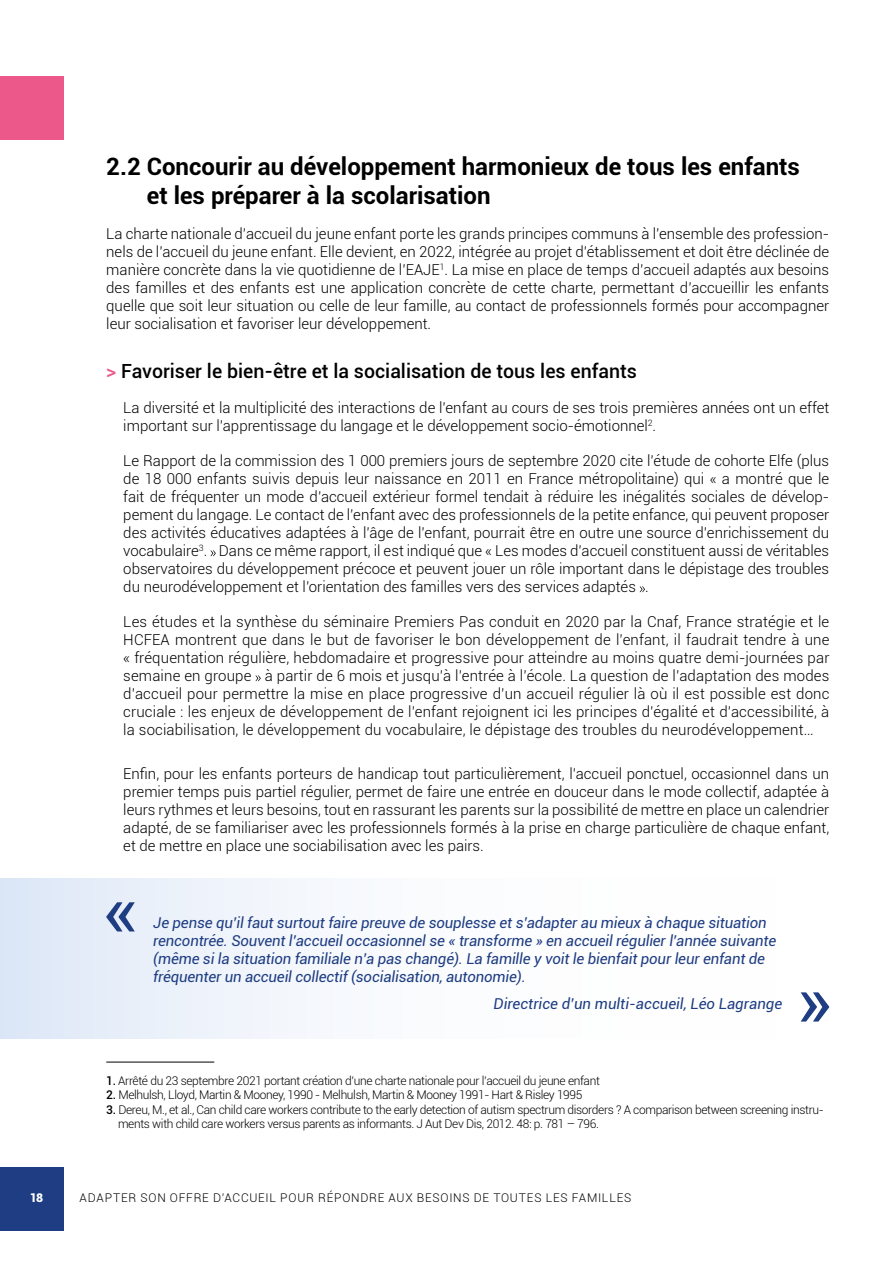
<style>
.page{position:relative;width:893px;height:1263px;background:#fff}
.page>*{position:absolute;margin:0;border:0;box-sizing:border-box;transform-origin:0 0}
.t1{font:700 24px/28.8px "Roboto";color:#000}
.t2{font:500 19.5px "Roboto";color:#000}
.t3{font:300 15px/18px "Roboto";color:#000;text-align:justify}
.t4{font:italic 15px/18px "Roboto";letter-spacing:-.01em;color:#1e3d82}
.t5{font:300 12px/14.4px "Roboto";letter-spacing:-.03em;color:#000}
.t6{font:300 12px "Roboto";letter-spacing:.065em;color:#000}
.t7{font:900 12px "Roboto";color:#fff}
.s1{color:#eb5889}
.s2{font-weight:500}
</style>
<div class="page">
<div style="left:0;top:1167px;width:64px;height:64px;background:#1e3d82"></div>
<svg style="left:210px;top:550px;width:6px;height:6px"></svg>
<svg style="left:640px;top:586px;width:5px;height:6px"></svg>
<svg style="left:255px;top:675px;width:6px;height:6px"></svg>
<hr style="left:106px;top:1062px;width:108px;height:1px;background:#000">
<div style="left:0;top:878px;width:893px;height:160px;background:linear-gradient(to right,#e5edf9,#fff)"></div>
<svg style="left:106px;top:902px;width:29px;height:29px"></svg>
<svg style="left:801px;top:992px;width:28px;height:29px"></svg>
<div style="left:0;top:76px;width:64px;height:64px;background:#eb5889"></div>
<h1 class="t1" style="left:147px;top:151px;width:655px;text-indent:-40px">2.2 Concourir au développement harmonieux de tous les enfants et les préparer à la scolarisation</h1>
<p class="t3" style="left:106px;top:224px;width:724px">La charte nationale d’accueil du jeune enfant porte les grands principes communs à l’ensemble des profession&shy;nels de l’accueil du jeune enfant. Elle devient, en 2022, intégrée au projet d’établissement et doit être déclinée de manière concrète dans la vie quotidienne de l’EAJE<sup>1</sup>. La mise en place de temps d’accueil adaptés aux besoins des familles et des enfants est une application concrète de cette charte, permettant d’accueillir les enfants quelle que soit leur situation ou celle de leur famille, au contact de professionnels formés pour accompagner leur socialisation et favoriser leur développement.</p>
<h2 class="t2" style="left:106px;top:357px;width:532px"><span class="s1">&gt;</span> Favoriser le bien-être et la socialisation de tous les enfants</h2>
<p class="t3" style="left:123px;top:398px;width:707px">La diversité et la multiplicité des interactions de l’enfant au cours de ses trois premières années ont un effet important sur l’apprentissage du langage et le développement socio-émotionnel<sup>2</sup>.</p>
<p class="t3" style="left:123px;top:451px;width:707px;text-align:left">Le Rapport de la commission des 1 000 premiers jours de septembre 2020 cite l’étude de cohorte Elfe (plus de 18 000 enfants suivis depuis leur naissance en 2011 en France métropolitaine) qui « a montré que le fait de fréquenter un mode d’accueil extérieur formel tendait à réduire les inégalités sociales de dévelop&shy;pement du langage. Le contact de l’enfant avec des professionnels de la petite enfance, qui peuvent proposer des activités éducatives adaptées à l’âge de l’enfant, pourrait être en outre une source d’enrichissement du vocabulaire<sup>3</sup>. Dans ce même rapport, il est indiqué que « Les modes d’accueil constituent aussi de véritables observatoires du développement précoce et peuvent jouer un rôle important dans le dépistage des troubles du neurodéveloppement et l’orientation des familles vers des services adaptés .</p>
<p class="t3" style="left:123px;top:612px;width:708px">Les études et la synthèse du séminaire Premiers Pas conduit en 2020 par la Cnaf, France stratégie et le HCFEA montrent que dans le but de favoriser le bon développement de l’enfant, il faudrait tendre à une « fréquentation régulière, hebdomadaire et progressive pour atteindre au moins quatre demi-journées par semaine en groupe à partir de 6 mois et jusqu’à l’entrée à l’école. La question de l’adaptation des modes d’accueil pour permettre la mise en place progressive d’un accueil régulier là où il est possible est donc cruciale : les enjeux de développement de l’enfant rejoignent ici les principes d’égalité et d’accessibilité, à la sociabilisation, le développement du vocabulaire, le dépistage des troubles du neurodéveloppement…</p>
<p class="t3" style="left:123px;top:764px;width:707px">Enfin, pour les enfants porteurs de handicap tout particulièrement, l’accueil ponctuel, occasionnel dans un premier temps puis partiel régulier, permet de faire une entrée en douceur dans le mode collectif, adaptée à leurs rythmes et leurs besoins, tout en rassurant les parents sur la possibilité de mettre en place un calendrier adapté, de se familiariser avec les professionnels formés à la prise en charge particulière de chaque enfant, et de mettre en place une sociabilisation avec les pairs.</p>
<p class="t4" style="left:153px;top:913px;width:624px">Je pense qu’il faut surtout faire preuve de souplesse et s’adapter au mieux à chaque situation rencontrée. Souvent l’accueil occasionnel se « transforme » en accueil régulier l’année suivante (même si la situation familiale n’a pas changé). La famille y voit le bienfait pour leur enfant de fréquenter un accueil collectif (socialisation, autonomie).</p>
<p class="t4" style="left:494px;top:994px;width:290px">Directrice d’un multi-accueil, Léo Lagrange</p>
<p class="t5" style="left:106px;top:1073px;width:495px"><span class="s2">1.</span> Arrêté du 23 septembre 2021 portant création d’une charte nationale pour l’accueil du jeune enfant</p>
<p class="t5" style="left:106px;top:1087px;width:478px"><span class="s2">2.</span> Melhulsh, Lloyd, Martin &amp; Mooney, 1990 - Melhulsh, Martin &amp; Mooney 1991- Hart &amp; Risley 1995</p>
<p class="t5" style="left:118px;top:1102px;width:707px;text-indent:-12px"><span class="s2">3.</span> Dereu, M., et al., Can child care workers contribute to the early detection of autism spectrum disorders ? A comparison between screening instru&shy;ments with child care workers versus parents as informants. J Aut Dev Dis, 2012. 48: p. 781 – 796.</p>
<p class="t7" style="left:30px;top:1189px;width:15px">18</p>
<p class="t6" style="left:80px;top:1189px;width:553px">ADAPTER SON OFFRE D’ACCUEIL POUR RÉPONDRE AUX BESOINS DE TOUTES LES FAMILLES</p>
</div>
